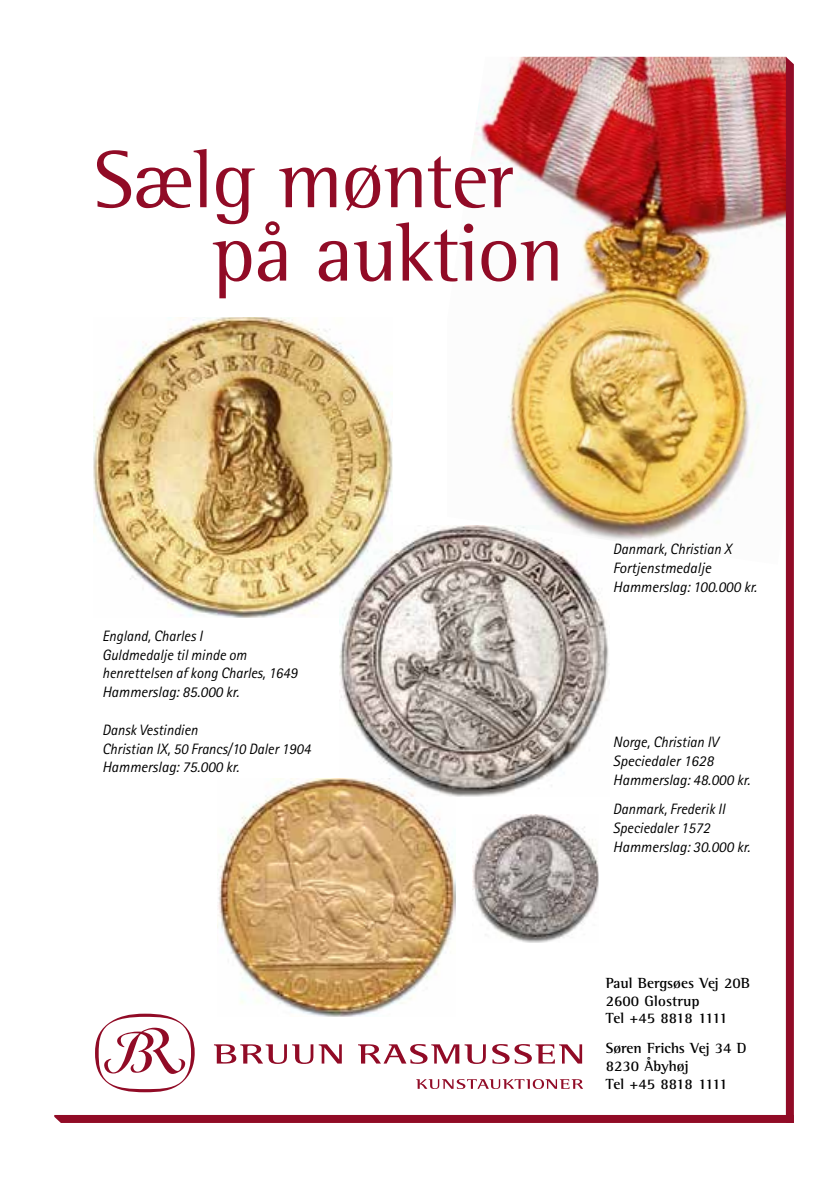
<style>
.page{position:relative;width:840px;height:1191px;background:#fff}
.page>*{position:absolute;margin:0;border:0;box-sizing:border-box;transform-origin:0 0}
.t1{font:83.2px/73.4px "Rotis Semi Serif";letter-spacing:-.015em;color:#910b26}
.t2{font:italic 15px/18.8px "Rotis Sans Serif";color:#000}
.t3{font:700 15px/17.8px "Rotis Semi Serif";color:#000}
</style>
<div class="page">
<img style="left:54px;top:56px;width:740px;height:1067px">
<h1 class="t1" style="left:212px;top:142px;width:353px;text-indent:-118px">Sælg mønter på auktion</h1>
<p class="t2" style="left:102px;top:626px;width:197px">England, Charles I<br>Guldmedalje til minde om henrettelsen af kong Charles, 1649<br>Hammerslag: 85.000 kr.</p>
<p class="t2" style="left:102px;top:720px;width:210px">Dansk Vestindien<br>Christian IX, 50 Francs/10 Daler 1904<br>Hammerslag: 75.000 kr.</p>
<p class="t2" style="left:612px;top:540px;width:145px">Danmark, Christian X<br>Fortjenstmedalje<br>Hammerslag: 100.000 kr.</p>
<p class="t2" style="left:612px;top:733px;width:139px">Norge, Christian IV<br>Speciedaler 1628<br>Hammerslag: 48.000 kr.</p>
<p class="t2" style="left:612px;top:800px;width:139px">Danmark, Frederik II<br>Speciedaler 1572<br>Hammerslag: 30.000 kr.</p>
<p class="t3" style="left:605px;top:973px;width:146px">Paul Bergsøes Vej 20B<br>2600 Glostrup<br>Tel +45 8818 1111</p>
<p class="t3" style="left:605px;top:1039px;width:142px">Søren Frichs Vej 34 D<br>8230 Åbyhøj<br>Tel +45 8818 1111</p>
</div>
